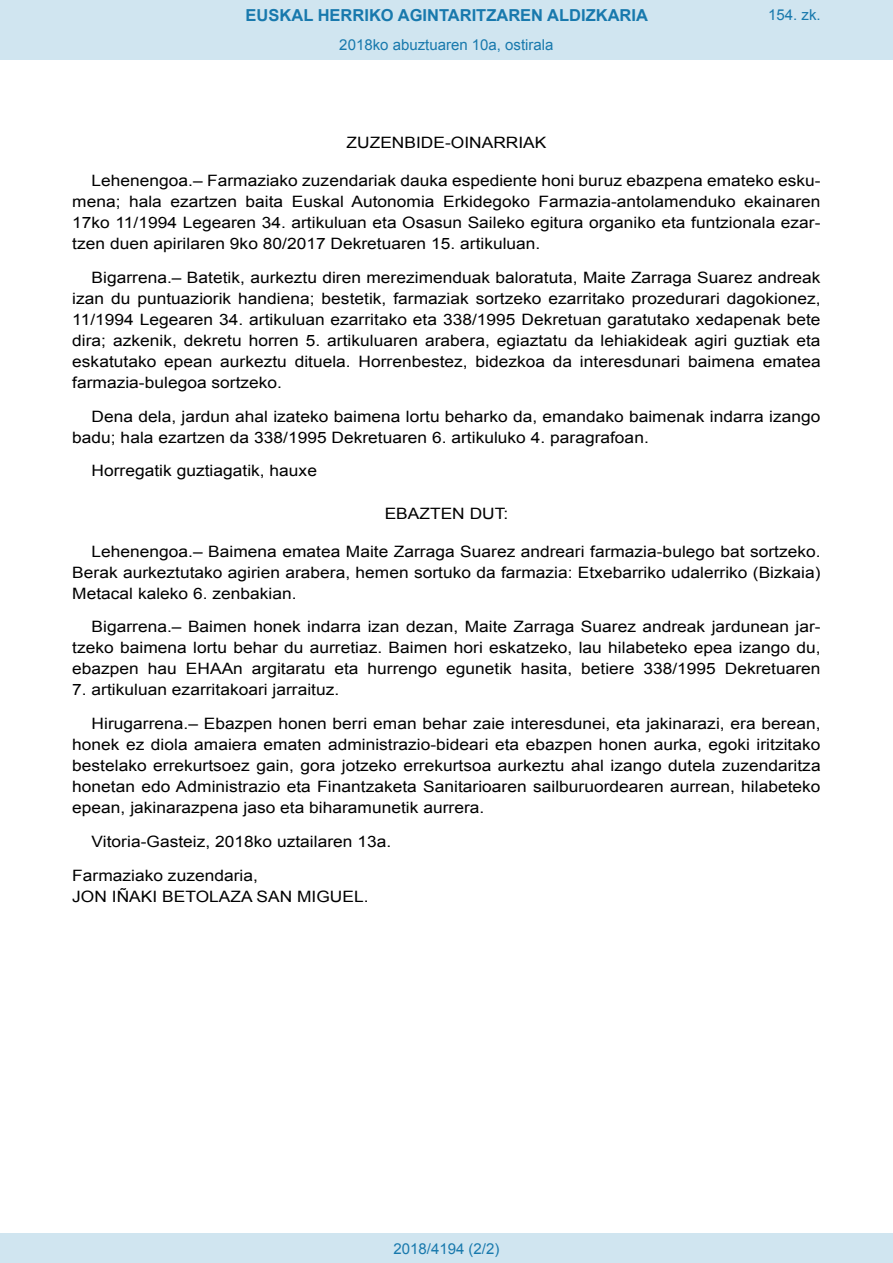
<style>
.page{position:relative;width:893px;height:1263px;background:#fff}
.page>*{position:absolute;margin:0;border:0;box-sizing:border-box;transform-origin:0 0}
.t1{font:700 16.5px "Arial";color:#1879ad}
.BOPVDetalle{font:15.6px/21px "Arial";color:#000;text-align:justify;scale:1.11 1}
.BOPVFirmaLugFec{font:15.6px "Arial";color:#000;scale:1.11 1}
.BOPVClave{font:15.6px "Arial";color:#000;scale:1.11 1}
.BOPVFirmaNombre{font:15.6px "Arial";color:#000;scale:1.11 1}
.BOPVFirmaPuesto{font:15.6px "Arial";color:#000;scale:1.11 1}
.Paginacion_Centro{font:15px "Arial";color:#1879ad}
</style>
<div class="page">
<div style="left:0;top:0;width:893px;height:60px;background:#d0e5f0"></div>
<div style="left:0;top:1233px;width:893px;height:30px;background:#d0e5f0"></div>
<p class="t1" style="left:246px;top:4px;width:404px">EUSKAL HERRIKO AGINTARITZAREN ALDIZKARIA</p>
<p class="Paginacion_Centro" style="left:339px;top:35px;width:216px">2018ko abuztuaren 10a, ostirala</p>
<p class="Paginacion_Centro" style="left:768px;top:5px;width:54px">154. zk.</p>
<p class="BOPVClave" style="left:347px;top:132px;width:182px">ZUZENBIDE-OINARRIAK</p>
<p class="BOPVDetalle" style="left:72px;top:170px;width:676px;text-indent:19px">Lehenengoa.– Farmaziako zuzendariak dauka espediente honi buruz ebazpena emateko esku&shy;mena; hala ezartzen baita Euskal Autonomia Erkidegoko Farmazia-antolamenduko ekainaren 17ko 11/1994 Legearen 34. artikuluan eta Osasun Saileko egitura organiko eta funtzionala ezar&shy;tzen duen apirilaren 9ko 80/2017 Dekretuaren 15. artikuluan.</p>
<p class="BOPVDetalle" style="left:72px;top:267px;width:676px;text-indent:19px">Bigarrena.– Batetik, aurkeztu diren merezimenduak baloratuta, Maite Zarraga Suarez andreak izan du puntuaziorik handiena; bestetik, farmaziak sortzeko ezarritako prozedurari dagokionez, 11/1994 Legearen 34. artikuluan ezarritako eta 338/1995 Dekretuan garatutako xedapenak bete dira; azkenik, dekretu horren 5. artikuluaren arabera, egiaztatu da lehiakideak agiri guztiak eta eskatutako epean aurkeztu dituela. Horrenbestez, bidezkoa da interesdunari baimena ematea farmazia-bulegoa sortzeko.</p>
<p class="BOPVDetalle" style="left:72px;top:406px;width:675px;text-indent:19px">Dena dela, jardun ahal izateko baimena lortu beharko da, emandako baimenak indarra izango badu; hala ezartzen da 338/1995 Dekretuaren 6. artikuluko 4. paragrafoan.</p>
<p class="BOPVDetalle" style="left:92px;top:461px;width:204px">Horregatik guztiagatik, hauxe</p>
<p class="BOPVClave" style="left:385px;top:503px;width:113px">EBAZTEN DUT:</p>
<p class="BOPVDetalle" style="left:72px;top:541px;width:676px;text-indent:19px">Lehenengoa.– Baimena ematea Maite Zarraga Suarez andreari farmazia-bulego bat sortzeko.<br>Berak aurkeztutako agirien arabera, hemen sortuko da farmazia: Etxebarriko udalerriko (Bizkaia)<br>Metacal kaleko 6. zenbakian.</p>
<p class="BOPVDetalle" style="left:72px;top:617px;width:676px;text-indent:19px">Bigarrena.– Baimen honek indarra izan dezan, Maite Zarraga Suarez andreak jardunean jar&shy;tzeko baimena lortu behar du aurretiaz. Baimen hori eskatzeko, lau hilabeteko epea izango du, ebazpen hau EHAAn argitaratu eta hurrengo egunetik hasita, betiere 338/1995 Dekretuaren</p>
<p class="BOPVDetalle" style="left:72px;top:680px;width:242px">7. artikuluan ezarritakoari jarraituz.</p>
<p class="BOPVDetalle" style="left:72px;top:713px;width:676px;text-indent:19px">Hirugarrena.– Ebazpen honen berri eman behar zaie interesdunei, eta jakinarazi, era berean, honek ez diola amaiera ematen administrazio-bideari eta ebazpen honen aurka, egoki iritzitako bestelako errekurtsoez gain, gora jotzeko errekurtsoa aurkeztu ahal izango dutela zuzendaritza honetan edo Administrazio eta Finantzaketa Sanitarioaren sailburuordearen aurrean, hilabeteko epean, jakinarazpena jaso eta biharamunetik aurrera.</p>
<p class="BOPVFirmaLugFec" style="left:92px;top:831px;width:271px">Vitoria-Gasteiz, 2018ko uztailaren 13a.</p>
<p class="BOPVFirmaPuesto" style="left:72px;top:865px;width:169px">Farmaziako zuzendaria,</p>
<p class="BOPVFirmaNombre" style="left:72px;top:886px;width:268px">JON IÑAKI BETOLAZA SAN MIGUEL.</p>
<p class="Paginacion_Centro" style="left:393px;top:1238px;width:107px">2018/4194 (2/2)</p>
</div>
